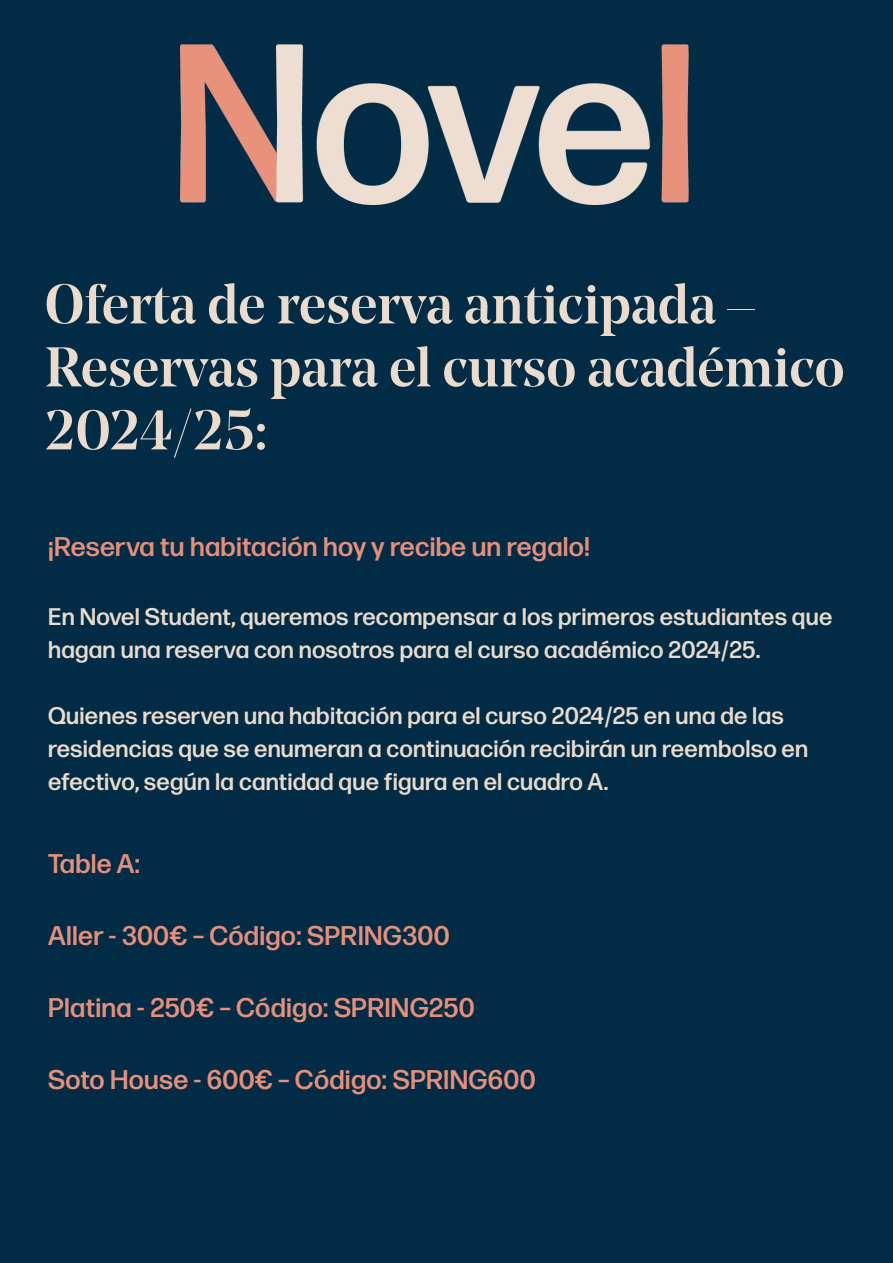
<style>
.page{position:relative;width:893px;height:1263px;background:#022c45}
.page>*{position:absolute;margin:0;border:0;box-sizing:border-box;transform-origin:0 0}
.t1{font:500 55.5px/63px "Noe Display";color:#ebdbcd}
.t2{font:500 27px "Forma DJR Text";letter-spacing:.01em;color:#e88f7b}
.t3{font:500 24px/33px "Forma DJR Text";letter-spacing:.01em;color:#ebdbcd}
</style>
<div class="page">
<img style="left:180px;top:44px;width:509px;height:160px">
<p class="t1" style="left:45px;top:272px;width:712px">Oferta de reserva anticipada –</p>
<p class="t1" style="left:45px;top:335px;width:801px">Reservas para el curso académico<br>2024/25:</p>
<p class="t2" style="left:48px;top:529px;width:543px">¡Reserva tu habitación hoy y recibe un regalo!</p>
<p class="t3" style="left:48px;top:600px;width:786px">En Novel Student, queremos recompensar a los primeros estudiantes que hagan una reserva con nosotros para el curso académico 2024/25.</p>
<p class="t3" style="left:48px;top:699px;width:737px">Quienes reserven una habitación para el curso 2024/25 en una de las</p>
<p class="t3" style="left:48px;top:732px;width:761px">residencias que se enumeran a continuación recibirán un reembolso en efectivo, según la cantidad que figura en el cuadro A.</p>
<p class="t2" style="left:48px;top:846px;width:93px">Table A:</p>
<p class="t2" style="left:48px;top:918px;width:403px">Aller - 300€ – Código: SPRING300</p>
<p class="t2" style="left:48px;top:990px;width:428px">Platina - 250€ – Código: SPRING250</p>
<p class="t2" style="left:48px;top:1062px;width:489px">Soto House - 600€ – Código: SPRING600</p>
</div>
